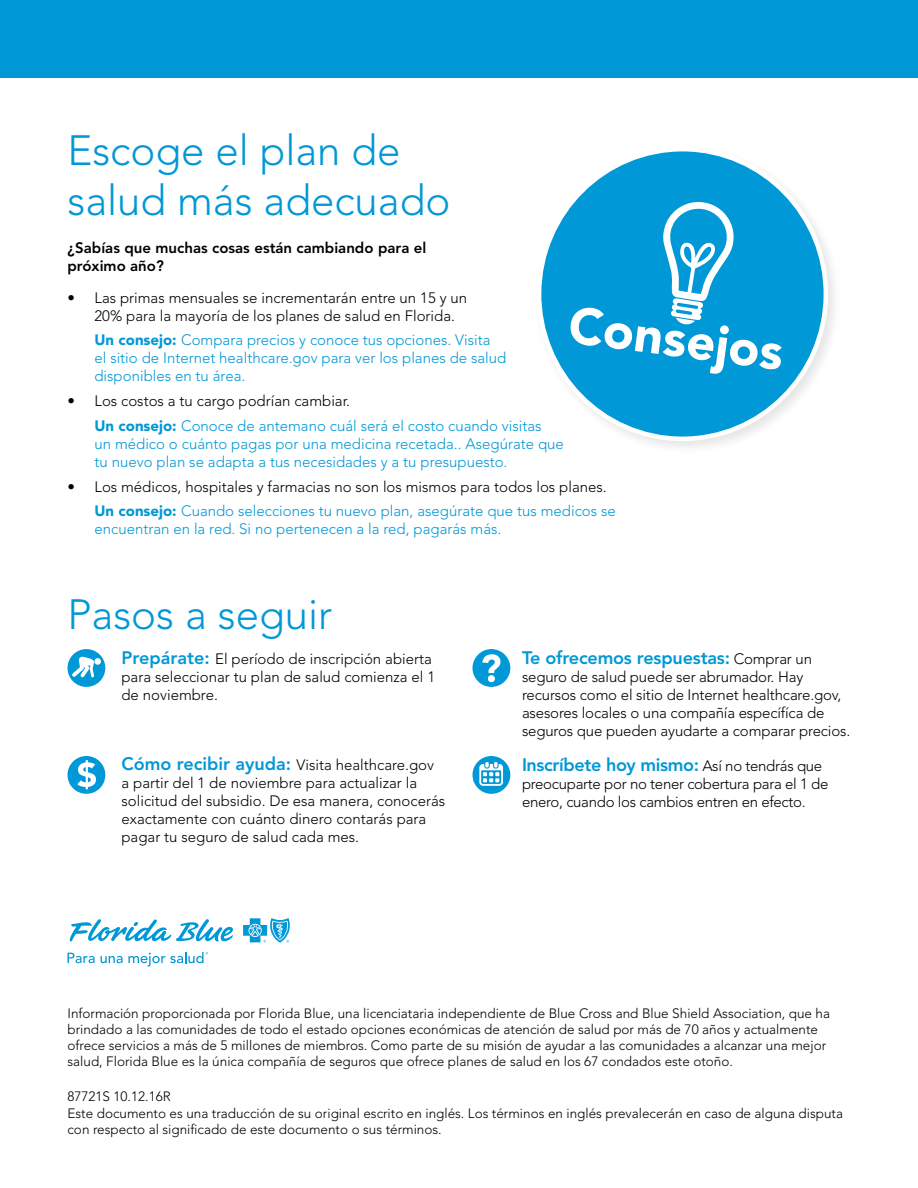
<style>
.page{position:relative;width:918px;height:1188px;background:#fff}
.page>*{position:absolute;margin:0;border:0;box-sizing:border-box;transform-origin:0 0}
.content{font:900 51px "Avenir LT Std";color:#fff}
.content-2{font:300 42px/50.4px "Avenir LT Std";color:#0098d6}
.content-3{font:800 18px "Avenir LT Std";letter-spacing:-.02em;color:#0098d6}
.content-4{font:300 15px/18px "Avenir LT Std";color:#000}
.content-5{font:300 15px/18px "Avenir LT Std";color:#0098d6}
.content-6{font:300 15px/18px "Avenir LT Std";letter-spacing:-.02em;color:#000}
.content-7{font:800 15px/18px "Avenir LT Std";color:#000}
.t1{font:300 13.5px/16.2px "Avenir LT Std";color:#000}
.s1{font-weight:900}
.s2{font-weight:800;font-size:18px;color:#0098d6}
.s3{font-weight:300;font-size:15px;color:#000}
</style>
<div class="page">
<svg style="left:70px;top:919px;width:163px;height:23px"></svg>
<svg style="left:243px;top:918px;width:47px;height:25px"></svg>
<svg style="left:68px;top:953px;width:27px;height:10px"></svg>
<svg style="left:101px;top:952px;width:107px;height:15px"></svg>
<div style="left:0;top:0;width:918px;height:78px;background:#0098d6"></div>
<div style="left:533px;top:143px;width:310px;height:312px;background:#000;opacity:.1"></div>
<svg style="left:534px;top:144px;width:293px;height:299px"></svg>
<div style="left:68px;top:649px;width:37px;height:38px;background:#0098d6;border-radius:50%"></div>
<div style="left:94px;top:658px;width:7px;height:7px;background:#fff;border-radius:50%"></div>
<svg style="left:72px;top:656px;width:22px;height:21px"></svg>
<div style="left:67px;top:756px;width:38px;height:38px;background:#0098d6;border-radius:50%"></div>
<svg style="left:77px;top:760px;width:19px;height:29px"></svg>
<div style="left:472px;top:649px;width:38px;height:38px;background:#0098d6;border-radius:50%"></div>
<svg style="left:482px;top:654px;width:18px;height:28px"></svg>
<div style="left:472px;top:756px;width:38px;height:38px;background:#0098d6;border-radius:50%"></div>
<svg style="left:479px;top:762px;width:24px;height:24px"></svg>
<svg style="left:663px;top:202px;width:71px;height:123px"></svg>
<p class="content-2" style="left:68px;top:125px;width:384px">Escoge el plan de salud más adecuado</p>
<p class="content-7" style="left:68px;top:239px;width:360px">¿Sabías que muchas cosas están cambiando para el próximo año?</p>
<p class="content-4" style="left:94px;top:289px;width:374px;text-indent:-27px">• Las primas mensuales se incrementarán entre un 15 y un<br>20% para la mayoría de los planes de salud en Florida.</p>
<p class="content-5" style="left:94px;top:331px;width:413px"><span class="s1">Un consejo:</span> Compara precios y conoce tus opciones. Visita<br>el sitio de Internet healthcare.gov para ver los planes de salud disponibles en tu área.</p>
<p class="content-4" style="left:68px;top:392px;width:284px">• Los costos a tu cargo podrían cambiar.</p>
<p class="content-5" style="left:94px;top:417px;width:471px"><span class="s1">Un consejo:</span> Conoce de antemano cuál será el costo cuando visitas<br>un médico o cuánto pagas por una medicina recetada.. Asegúrate que tu nuevo plan se adapta a tus necesidades y a tu presupuesto.</p>
<p class="content-4" style="left:68px;top:478px;width:541px">• Los médicos, hospitales y farmacias no son los mismos para todos los planes.</p>
<p class="content-5" style="left:94px;top:502px;width:523px"><span class="s1">Un consejo:</span> Cuando selecciones tu nuevo plan, asegúrate que tus medicos se encuentran en la red. Si no pertenecen a la red, pagarás más.</p>
<p class="content" style="left:574px;top:293px;width:218px;rotate:8deg">Consejos</p>
<p class="content-2" style="left:68px;top:589px;width:266px">Pasos a seguir</p>
<p class="content-4" style="left:122px;top:650px;width:315px"><span class="s2">Prepárate:</span> El período de inscripción abierta para seleccionar tu plan de salud comienza el 1 de noviembre.</p>
<p class="content-4" style="left:122px;top:756px;width:325px"><span class="s2">Cómo recibir ayuda:</span> Visita healthcare.gov a partir del 1 de noviembre para actualizar la solicitud del subsidio. De esa manera, conocerás exactamente con cuánto dinero contarás para pagar tu seguro de salud cada mes.</p>
<p class="content-3" style="left:522px;top:647px;width:292px">Te ofrecemos respuestas: <span class="s3">Comprar un</span></p>
<p class="content-4" style="left:522px;top:668px;width:330px">seguro de salud puede ser abrumador. Hay recursos como el sitio de Internet healthcare.gov, asesores locales o una compañía específíca de seguros que pueden ayudarte a comparar precios.</p>
<p class="content-3" style="left:522px;top:754px;width:302px">Inscríbete hoy mismo: <span class="s3">Así no tendrás que</span></p>
<p class="content-6" style="left:522px;top:775px;width:308px">preocuparte por no tener cobertura para el 1 de enero, cuando los cambios entren en efecto.</p>
<p class="t1" style="left:68px;top:1005px;width:764px">Información proporcionada por Florida Blue, una licenciataria independiente de Blue Cross and Blue Shield Association, que ha brindado a las comunidades de todo el estado opciones económicas de atención de salud por más de 70 años y actualmente ofrece servicios a más de 5 millones de miembros. Como parte de su misión de ayudar a las comunidades a alcanzar una mejor salud, Florida Blue es la única compañía de seguros que ofrece planes de salud en los 67 condados este otoño.</p>
<p class="t1" style="left:68px;top:1088px;width:777px">87721S 10.12.16R<br>Este documento es una traducción de su original escrito en inglés. Los términos en inglés prevalecerán en caso de alguna disputa con respecto al significado de este documento o sus términos.</p>
</div>
